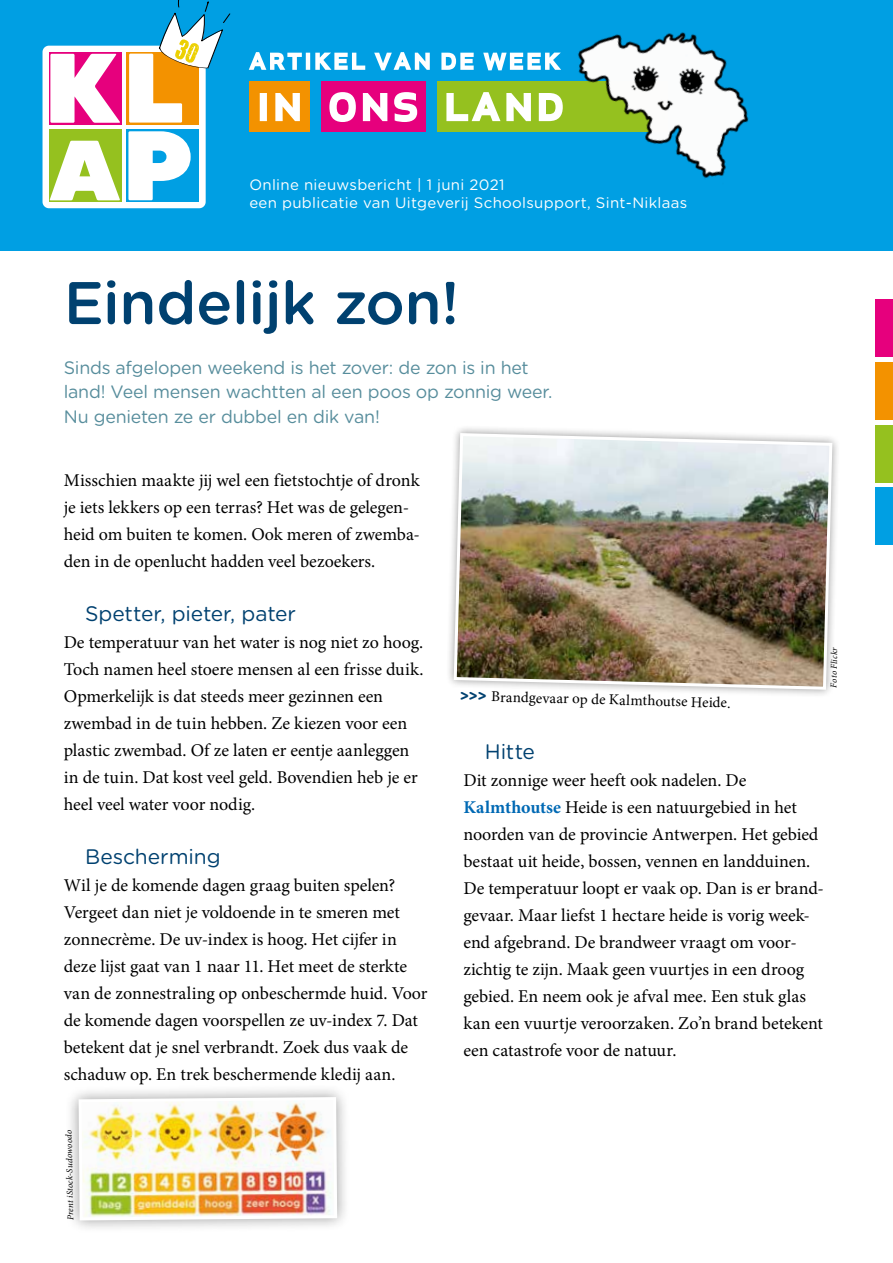
<style>
.page{position:relative;width:893px;height:1263px;background:#fff}
.page>*{position:absolute;margin:0;border:0;box-sizing:border-box;transform-origin:0 0}
.t1{font:500 60px "Gotham Rounded";letter-spacing:-.01em;color:#004170}
.t2{font:21px "Gotham Rounded";letter-spacing:-.005em;color:#004170}
.t3{font:18px/27px "Minion Pro";letter-spacing:-.005em;color:#000}
.t4{font:18px/24.8px "Gotham Rounded";letter-spacing:-.01em;color:#578d9c}
.t5{font:15px/18px "Gotham Rounded";letter-spacing:.02em;color:#fff}
.t6{font:15px "Minion Pro";color:#000}
.t7{font:italic 9px "Minion Pro";color:#000}
.s1{font-family:"Gotham Rounded";font-weight:700;color:#004170}
.s2{font-weight:700;color:#0069b4}
</style>
<div class="page">
<div style="left:876px;top:299px;width:17px;height:58px;background:#e6007d"></div>
<div style="left:876px;top:362px;width:17px;height:58px;background:#f39200"></div>
<div style="left:876px;top:425px;width:17px;height:57px;background:#95c11f"></div>
<div style="left:876px;top:487px;width:17px;height:58px;background:#009fe3"></div>
<div style="left:445px;top:424px;width:396px;height:274px;background:#000;opacity:.4"></div>
<img style="left:452px;top:431px;width:382px;height:260px">
<div style="left:0;top:0;width:893px;height:251px;background:#009fe3"></div>
<svg style="left:46px;top:49px;width:156px;height:156px;background:#e7d9d2"></svg>
<div style="left:43px;top:46px;width:163px;height:162px;border:6px solid #fff;border-radius:3px"></div>
<svg style="left:49px;top:52px;width:72px;height:72px"></svg>
<div style="left:126px;top:52px;width:73px;height:72px;background:#f39200"></div>
<div style="left:49px;top:130px;width:72px;height:72px;background:#95c11f"></div>
<div style="left:126px;top:130px;width:73px;height:72px;background:#009fe3"></div>
<svg style="left:50px;top:54px;width:70px;height:69px;background:#f7b4d8"></svg>
<svg style="left:50px;top:141px;width:70px;height:59px"></svg>
<svg style="left:128px;top:131px;width:63px;height:69px"></svg>
<svg style="left:249px;top:52px;width:303px;height:18px"></svg>
<div style="left:249px;top:81px;width:61px;height:51px;background:#f39200"></div>
<div style="left:321px;top:81px;width:105px;height:51px;background:#e6007d"></div>
<div style="left:437px;top:81px;width:231px;height:51px;background:#95c11f"></div>
<svg style="left:260px;top:92px;width:292px;height:30px"></svg>
<img style="left:552px;top:32px;width:197px;height:147px">
<svg style="left:223px;top:13px;width:8px;height:10px"></svg>
<svg style="left:129px;top:0;width:94px;height:123px"></svg>
<div style="left:65px;top:1083px;width:286px;height:151px;background:#000;opacity:.4"></div>
<img style="left:77px;top:1095px;width:262px;height:127px">
<p class="t5" style="left:249px;top:175px;width:439px">Online nieuwsbericht | 1 juni 2021<br>een publicatie van Uitgeverij Schoolsupport, Sint-Niklaas</p>
<h1 class="t1" style="left:64px;top:260px;width:397px">Eindelijk zon!</h1>
<p class="t4" style="left:64px;top:354px;width:490px">Sinds afgelopen weekend is het zover: de zon is in het land! Veel mensen wachtten al een poos op zonnig weer.<br>Nu genieten ze er dubbel en dik van!</p>
<p class="t3" style="left:64px;top:466px;width:358px">Misschien maakte jij wel een fietstochtje of dronk je iets lekkers op een terras? Het was de gelegen&shy;heid om buiten te komen. Ook meren of zwemba&shy;den in de openlucht hadden veel bezoekers.</p>
<p class="t2" style="left:85px;top:599px;width:213px">Spetter, pieter, pater</p>
<p class="t3" style="left:64px;top:628px;width:361px">De temperatuur van het water is nog niet zo hoog.<br>Toch namen heel stoere mensen al een frisse duik.<br>Opmerkelijk is dat steeds meer gezinnen een zwembad in de tuin hebben. Ze kiezen voor een plastic zwembad. Of ze laten er eentje aanleggen in de tuin. Dat kost veel geld. Bovendien heb je er heel veel water voor nodig.</p>
<p class="t2" style="left:85px;top:842px;width:137px">Bescherming</p>
<p class="t3" style="left:64px;top:871px;width:365px">Wil je de komende dagen graag buiten spelen?<br>Vergeet dan niet je voldoende in te smeren met zonnecrème. De uv-index is hoog. Het cijfer in deze lijst gaat van 1 naar 11. Het meet de sterkte van de zonnestraling op onbeschermde huid. Voor de komende dagen voorspellen ze uv-index 7. Dat betekent dat je snel verbrandt. Zoek dus vaak de schaduw op. En trek beschermende kledij aan.</p>
<p class="t7" style="left:64px;top:1220px;width:92px;rotate:-91deg">Prent iStock-Sudowoodo</p>
<p class="t6" style="left:460px;top:684px;width:273px;rotate:2deg"><span class="s1">&gt;&gt;&gt;</span> Brandgevaar op de Kalmthoutse Heide.</p>
<p class="t7" style="left:828px;top:687px;width:41px;rotate:-89deg">Foto Flickr</p>
<p class="t2" style="left:485px;top:737px;width:52px">Hitte</p>
<p class="t3" style="left:463px;top:767px;width:362px">Dit zonnige weer heeft ook nadelen. De <span class="s2">Kalmthoutse</span> Heide is een natuurgebied in het noorden van de provincie Antwerpen. Het gebied bestaat uit heide, bossen, vennen en landduinen.<br>De temperatuur loopt er vaak op. Dan is er brand&shy;gevaar. Maar liefst 1 hectare heide is vorig week&shy;end afgebrand. De brandweer vraagt om voor&shy;zichtig te zijn. Maak geen vuurtjes in een droog gebied. En neem ook je afval mee. Een stuk glas kan een vuurtje veroorzaken. Zo’n brand betekent een catastrofe voor de natuur.</p>
</div>
